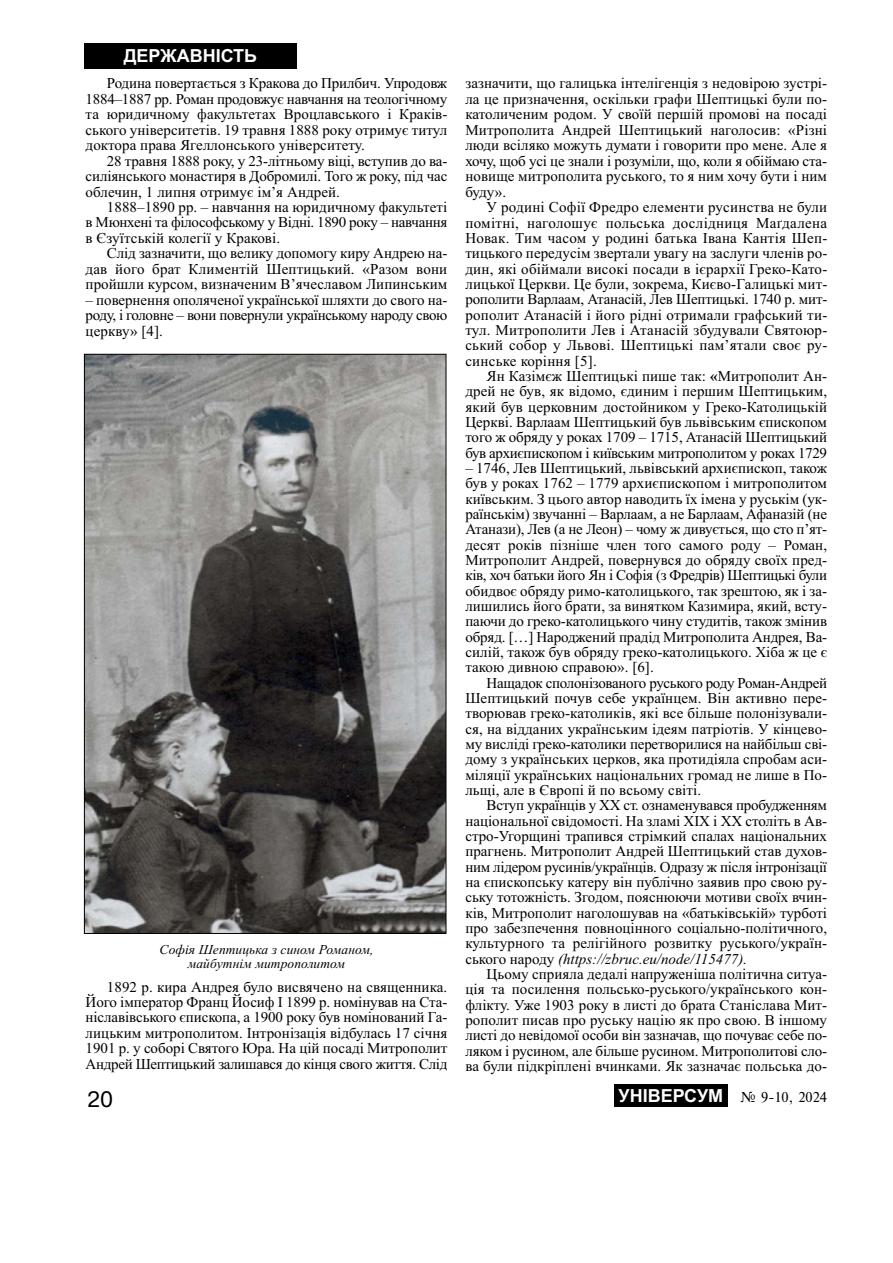
<style>
.page{position:relative;width:893px;height:1263px;background:#fff}
.page>*{position:absolute;margin:0;border:0;box-sizing:border-box;transform-origin:0 0}
.t1{font:21px "Ukr";color:#000}
.t2{font:700 18px "Arial";color:#fff}
.t3{font:15px/15.3px "Times New Roman";letter-spacing:.005em;color:#000;text-align:justify}
.t4{font:15px "Times";color:#000}
.t5{font:italic 13.5px/14px "Times New Roman";letter-spacing:.005em;color:#000;text-align:center}
.s1{font-weight:700}
.s2{font-style:italic}
.s3{font-family:"Arial";font-weight:700;font-size:18px;color:#fff}
</style>
<div class="page">
<div style="left:84px;top:43px;width:213px;height:26px;background:#000"></div>
<div style="left:614px;top:1084px;width:113px;height:23px;background:#000"></div>
<img style="left:86px;top:356px;width:358px;height:576px">
<p class="t2" style="left:124px;top:46px;width:135px">ДЕРЖАВНІСТЬ</p>
<p class="t3" style="left:86px;top:77px;width:363px;text-indent:21px">Родина повертається з Кракова до Прилбич. Упродовж 1884–1887 рр. Роман продовжує навчання на теологічному та юридичному факультетах Вроцлавського і Краків&shy;ського університетів. 19 травня 1888 року отримує титул доктора права Ягеллонського університету.</p>
<p class="t3" style="left:86px;top:154px;width:363px;text-indent:21px">28 травня 1888 року, у 23-літньому віці, вступив до ва&shy;силіянського монастиря в Добромилі. Того ж року, під час облечин, 1 липня отримує ім’я Андрей.</p>
<p class="t3" style="left:86px;top:201px;width:363px;text-indent:21px">1888–1890 рр. – навчання на юридичному факультеті в Мюнхені та філософському у Відні. 1890 року – навчання в Єзуїтській колегії у Кракові.</p>
<p class="t3" style="left:86px;top:247px;width:363px;text-indent:21px">Слід зазначити, що велику допомогу киру Андрею на&shy;дав його брат Климентій Шептицький. «Разом вони пройшли курсом, визначеним В’ячеславом Липинським</p>
<p class="t3" style="left:86px;top:293px;width:363px">– повернення ополяченої української шляхти до свого на&shy;роду, і головне – вони повернули українському народу свою церкву» [4].</p>
<p class="t5" style="left:159px;top:943px;width:215px">Софія Шептицька з сином Романом, майбутнім митрополитом</p>
<p class="t3" style="left:86px;top:980px;width:363px;text-indent:21px">1892 р. кира Андрея було висвячено на священника.<br>Його імператор Франц Йосиф I 1899 р. номінував на Ста&shy;ніславівського єпископа, а 1900 року був номінований Га&shy;лицьким митрополитом. Інтронізація відбулась 17 січня 1901 р. у соборі Святого Юра. На цій посаді Митрополит Андрей Шептицький залишався до кінця свого життя. Слід</p>
<p class="t3" style="left:465px;top:77px;width:363px">зазначити, що галицька інтелігенція з недовірою зустрі&shy;ла це призначення, оскільки графи Шептицькі були по&shy;католиченим родом. У своїй першій промові на посаді Митрополита Андрей Шептицький наголосив: «Різні люди всіляко можуть думати і говорити про мене. Але я хочу, щоб усі це знали і розуміли, що, коли я обіймаю ста&shy;новище митрополита руського, то я ним хочу бути і ним буду».</p>
<p class="t3" style="left:465px;top:201px;width:363px;text-indent:21px">У родині Софії Фредро елементи русинства не були помітні, наголошує польська дослідниця Маґдалена Новак. Тим часом у родині батька Івана Кантія Шеп&shy;тицького передусім звертали увагу на заслуги членів ро&shy;дин, які обіймали високі посади в ієрархії Греко-Като&shy;лицької Церкви. Це були, зокрема, Києво-Галицькі мит&shy;рополити Варлаам, Атанасій, Лев Шептицькі. 1740 р. мит&shy;рополит Атанасій і його рідні отримали графський ти&shy;тул. Митрополити Лев і Атанасій збудували Святоюр&shy;ський собор у Львові. Шептицькі пам’ятали своє ру&shy;синське коріння [5].</p>
<p class="t3" style="left:465px;top:370px;width:363px;text-indent:21px">Ян Казімєж Шептицькі пише так: <span class="s1">«</span>Митрополит Ан&shy;дрей не був, як відомо, єдиним і першим Шептицьким, який був церковним достойником у Греко-Католицькій Церкві. Варлаам Шептицький був львівським єпископом того ж обряду у роках 1709 – 1715, Атанасій Шептицький був архиєпископом і київським митрополитом у роках 1729</p>
<p class="t3" style="left:465px;top:462px;width:363px">– 1746, Лев Шептицький, львівський архиєпископ, також був у роках 1762 – 1779 архиєпископом і митрополитом київським. З цього автор наводить їх імена у руськім (ук&shy;раїнськім) звучанні – Варлаам, а не Барлаам, Афаназій (не Атанази), Лев (а не Леон) – чому ж дивується, що сто п’ят&shy;десят років пізніше член того самого роду – Роман, Митрополит Андрей, повернувся до обряду своїх пред&shy;ків, хоч батьки його Ян і Софія (з Фредрів) Шептицькі були обидвоє обряду римо-католицького, так зрештою, як і за&shy;лишились його брати, за винятком Казимира, який, всту&shy;паючи до греко-католицького чину студитів, також змінив обряд. […] Народжений прадід Митрополита Андрея, Ва&shy;силій, також був обряду греко-католицького. Хіба ж це є такою дивною справою». [6].</p>
<p class="t3" style="left:465px;top:676px;width:363px;text-indent:21px">Нащадок сполонізованого руського роду Роман-Андрей Шептицький почув себе українцем. Він активно пере&shy;творював греко-католиків, які все більше полонізували&shy;ся, на відданих українським ідеям патріотів. У кінцево&shy;му висліді греко-католики перетворилися на найбільш сві&shy;дому з українських церков, яка протидіяла спробам аси&shy;міляції українських національних громад не лише в По&shy;льщі, але в Європі й по всьому світі.</p>
<p class="t3" style="left:465px;top:799px;width:363px;text-indent:21px">Вступ українців у XX ст. ознаменувався пробудженням національної свідомості. На зламі ХІХ і ХХ століть в Ав&shy;стро-Угорщині трапився стрімкий спалах національних прагнень. Митрополит Андрей Шептицький став духов&shy;ним лідером русинів/українців. Одразу ж після інтронізації на єпископську катеру він публічно заявив про свою ру&shy;ську тотожність. Згодом, пояснюючи мотиви своїх вчин&shy;ків, Митрополит наголошував на «батьківській» турботі про забезпечення повноцінного соціально-політичного, культурного та релігійного розвитку руського/україн&shy;ського народу <span class="s2">(https://zbruc.eu/node/115477).</span></p>
<p class="t3" style="left:465px;top:968px;width:363px;text-indent:21px">Цьому сприяла дедалі напруженіша політична ситуа&shy;ція та посилення польсько-руського/українського кон&shy;флікту. Уже 1903 року в листі до брата Станіслава Мит&shy;рополит писав про руську націю як про свою. В іншому листі до невідомої особи він зазначав, що почуває себе по&shy;ляком і русином, але більше русином. Митрополитові сло&shy;ва були підкріплені вчинками. Як зазначає польська до-</p>
<h1 class="t1" style="left:87px;top:1087px;width:27px">20</h1>
<p class="t4" style="left:618px;top:1088px;width:210px"><span class="s3">УНІВЕРСУМ</span> ‹ 9-10, 2024</p>
</div>
